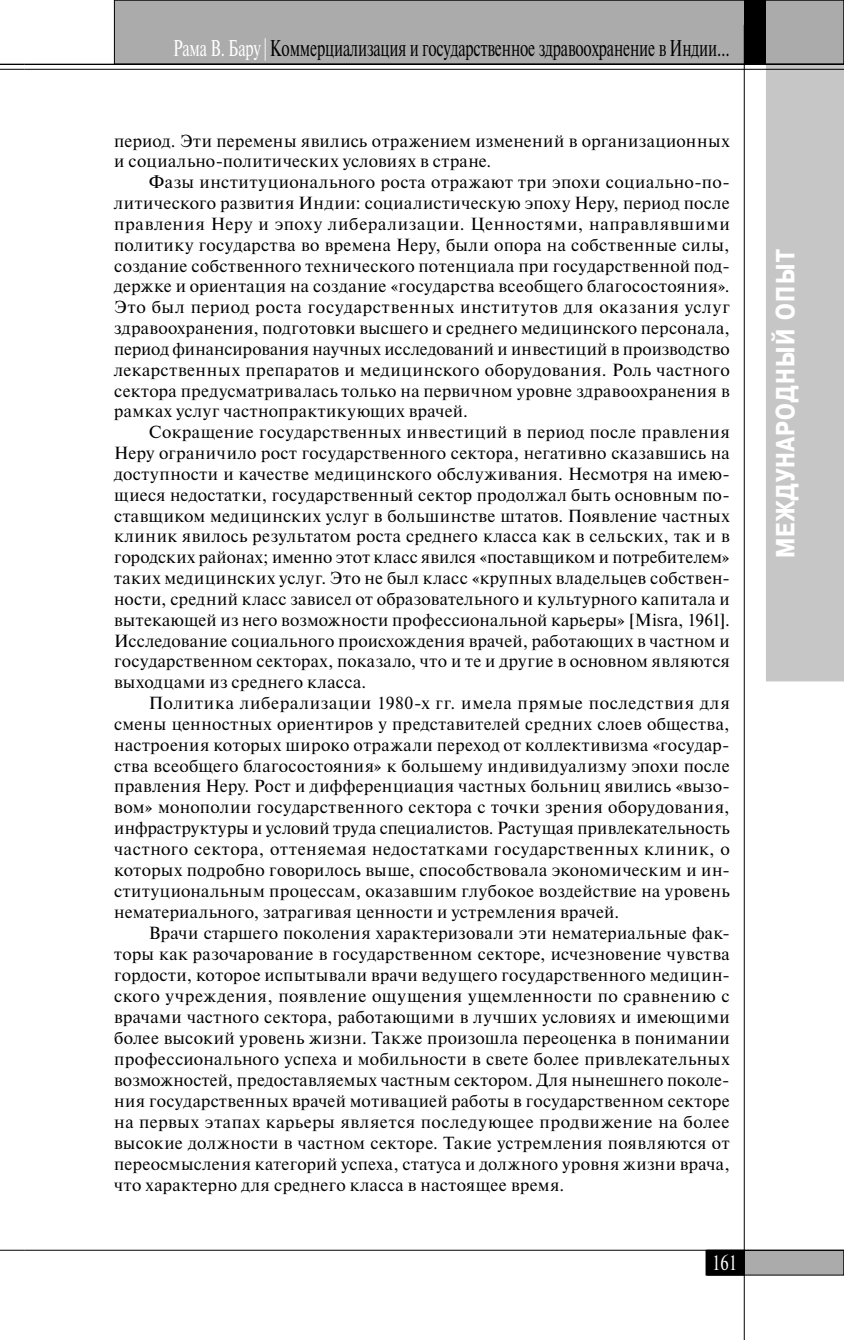
<style>
.page{position:relative;width:844px;height:1340px;background:#fff}
.page>*{position:absolute;margin:0;border:0;box-sizing:border-box;transform-origin:0 0}
.t1{font:700 26.25px "Pragmatica Cond C";letter-spacing:.05em;color:#fff}
.t2{font:22.75px "Newton C";letter-spacing:-.01em;color:#000;scale:.68 1}
.t3{font:21px "Newton C";color:#fff;scale:.8 1}
.t4{font:17.5px/20.8px "Newton C";letter-spacing:.02em;color:#000;text-align:justify}
.s1{color:#fff}
</style>
<div class="page">
<svg style="left:0;top:64px;width:25px;height:6px"></svg>
<svg style="left:0;top:1249px;width:25px;height:1px"></svg>
<div style="left:766px;top:62px;width:77px;height:619px;background:#c6c6c6"></div>
<hr style="left:25px;top:64px;width:818px;height:1px;background:#000">
<hr style="left:25px;top:69px;width:818px;height:1px;background:#000">
<div style="left:114px;top:0;width:729px;height:64px;background:#ababab"></div>
<div style="left:114px;top:0;width:729px;height:64px;border:1px solid #000"></div>
<div style="left:707px;top:1250px;width:136px;height:25px;background:#ababab"></div>
<div style="left:707px;top:1249px;width:136px;height:26px;border:1px solid #000"></div>
<div style="left:705px;top:1250px;width:39px;height:25px;background:#000"></div>
<div style="left:705px;top:1249px;width:39px;height:26px;border:1px solid #000"></div>
<hr style="left:743px;top:25px;width:1px;height:1314px;background:#000">
<div style="left:744px;top:0;width:22px;height:64px;background:#000"></div>
<hr style="left:25px;top:1249px;width:818px;height:1px;background:#000">
<h2 class="t2" style="left:173px;top:40px;width:820px"><span class="s1">Рама В. Бару |</span> Коммерциализация и государственное здравоохранение в Индии…</h2>
<p class="t4" style="left:114px;top:132px;width:617px">период. Эти перемены явились отражением изменений в организационных и социально-политических условиях в стране.</p>
<p class="t4" style="left:114px;top:173px;width:617px;text-indent:35px">Фазы институционального роста отражают три эпохи социально-по&shy;литического развития Индии: социалистическую эпоху Неру, период после правления Неру и эпоху либерализации. Ценностями, направлявшими политику государства во времена Неру, были опора на собственные силы, создание собственного технического потенциала при государственной под&shy;держке и ориентация на создание «государства всеобщего благосостояния».<br>Это был период роста государственных институтов для оказания услуг здравоохранения, подготовки высшего и среднего медицинского персонала, период финансирования научных исследований и инвестиций в производство лекарственных препаратов и медицинского оборудования. Роль частного сектора предусматривалась только на первичном уровне здравоохранения в рамках услуг частнопрактикующих врачей.</p>
<p class="t4" style="left:114px;top:423px;width:617px;text-indent:35px">Сокращение государственных инвестиций в период после правления Неру ограничило рост государственного сектора, негативно сказавшись на доступности и качестве медицинского обслуживания. Несмотря на имею&shy;щиеся недостатки, государственный сектор продолжал быть основным по&shy;ставщиком медицинских услуг в большинстве штатов. Появление частных клиник явилось результатом роста среднего класса как в сельских, так и в городских районах; именно этот класс явился «поставщиком и потребителем» таких медицинских услуг. Это не был класс «крупных владельцев собствен&shy;ности, средний класс зависел от образовательного и культурного капитала и вытекающей из него возможности профессиональной карьеры» [Misra, 1961].<br>Исследование социального происхождения врачей, работающих в частном и государственном секторах, показало, что и те и другие в основном являются выходцами из среднего класса.</p>
<p class="t4" style="left:114px;top:694px;width:617px;text-indent:35px">Политика либерализации 1980-х гг. имела прямые последствия для смены ценностных ориентиров у представителей средних слоев общества, настроения которых широко отражали переход от коллективизма «государ&shy;ства всеобщего благосостояния» к большему индивидуализму эпохи после правления Неру. Рост и дифференциация частных больниц явились «вызо&shy;вом» монополии государственного сектора с точки зрения оборудования, инфраструктуры и условий труда специалистов. Растущая привлекательность частного сектора, оттеняемая недостатками государственных клиник, о которых подробно говорилось выше, способствовала экономическим и ин&shy;ституциональным процессам, оказавшим глубокое воздействие на уровень нематериального, затрагивая ценности и устремления врачей.</p>
<p class="t4" style="left:114px;top:924px;width:617px;text-indent:35px">Врачи старшего поколения характеризовали эти нематериальные фак&shy;торы как разочарование в государственном секторе, исчезновение чувства гордости, которое испытывали врачи ведущего государственного медицин&shy;ского учреждения, появление ощущения ущемленности по сравнению с врачами частного сектора, работающими в лучших условиях и имеющими более высокий уровень жизни. Также произошла переоценка в понимании профессионального успеха и мобильности в свете более привлекательных возможностей, предоставляемых частным сектором. Для нынешнего поколе&shy;ния государственных врачей мотивацией работы в государственном секторе на первых этапах карьеры является последующее продвижение на более высокие должности в частном секторе. Такие устремления появляются от переосмысления категорий успеха, статуса и должного уровня жизни врача, что характерно для среднего класса в настоящее время.</p>
<p class="t3" style="left:711px;top:1255px;width:33px">161</p>
<h1 class="t1" style="left:775px;top:558px;width:310px;rotate:-90deg">МЕЖДУНАРОДНЫЙ ОПЫТ</h1>
</div>
